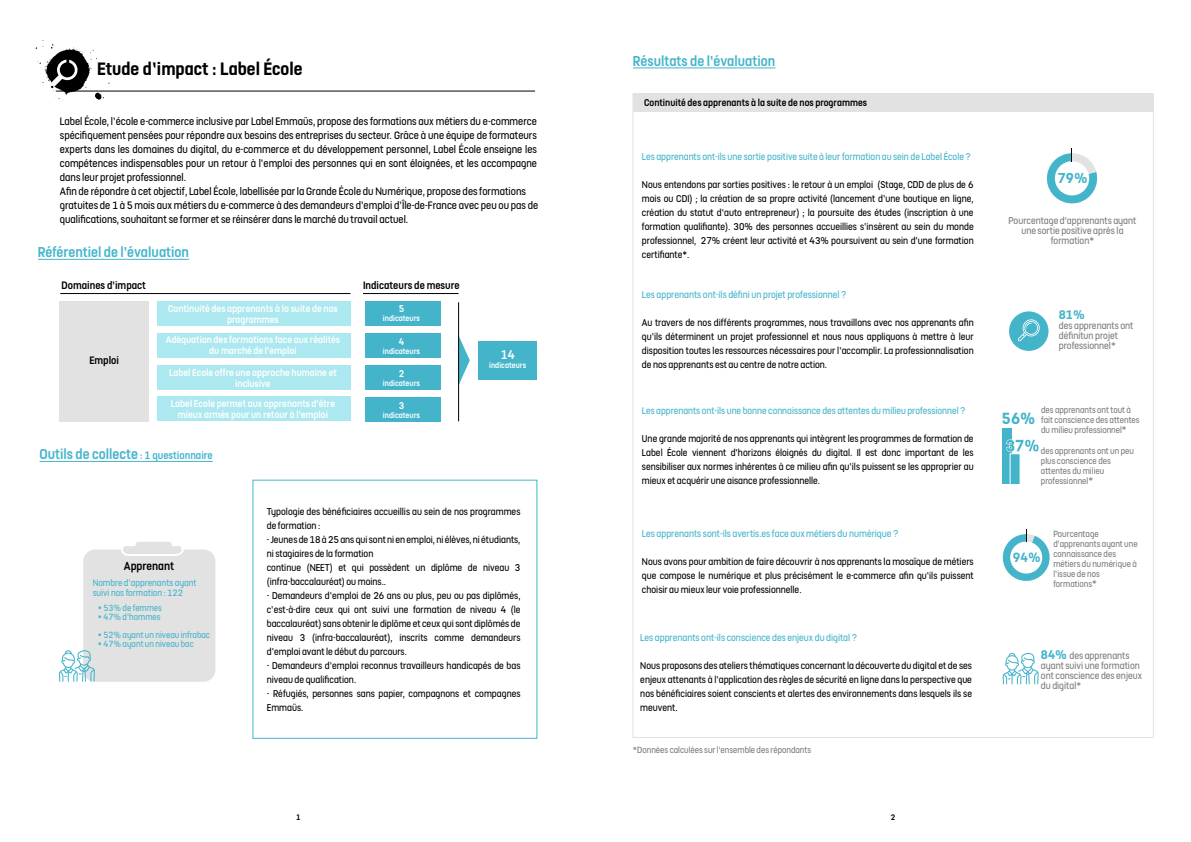
<style>
.page{position:relative;width:1191px;height:842px;background:#fff}
.page>*{position:absolute;margin:0;border:0;box-sizing:border-box;transform-origin:0 0}
.t1{font:700 20px "FS Dillon";color:#000}
.t2{font:700 18px "FS Dillon";color:#44b4cb}
.t3{font:500 16px "FS Dillon";color:#44b4cb}
.t4{font:700 16px "FS Dillon";color:#44b4cb}
.t5{font:700 14.9px "FS Dillon";color:#44b4cb}
.t6{font:700 14px "FS Dillon";color:#44b4cb}
.t7{font:500 14px "FS Dillon";color:#fff}
.t8{font:500 13px "FS Dillon";color:#000}
.t9{font:12px/14px "FS Dillon";color:#000}
.t10{font:500 12px "FS Dillon";color:#000}
.t11{font:11px/14px "FS Dillon";color:#000;text-align:justify}
.t12{font:500 11px/11px "FS Dillon";color:#fff;text-align:center}
.t13{font:11px/10px "FS Dillon";color:#7c7c7c}
.t14{font:11px "FS Dillon";color:#44b4cb}
.t15{font:500 11px "FS Dillon";color:#000}
.t16{font:10.9px "FS Dillon";color:#44b4cb}
.t17{font:10.8px "FS Dillon";color:#44b4cb}
.t18{font:10.4px/10px "FS Dillon";color:#44b4cb}
.t19{font:10px/10px "FS Dillon";color:#7c7c7c}
.t20{font:10px "FS Dillon";color:#44b4cb}
.t21{font:500 9px "FS Dillon";color:#fff}
.t22{font:500 9px "FS Dillon";color:#000}
.s1{font-size:12px}
.s2{font-size:11px}
.s3{font-weight:700;font-size:14px;color:#44b4cb}
</style>
<div class="page">
<div style="left:60px;top:301px;width:89px;height:120px;background:#e2e2e2"></div>
<hr style="left:38px;top:259px;width:151px;height:1px;background:#44b4cb">
<hr style="left:40px;top:461px;width:100px;height:1px;background:#44b4cb">
<hr style="left:140px;top:461px;width:73px;height:1px;background:#44b4cb">
<hr style="left:633px;top:68px;width:142px;height:1px;background:#44b4cb">
<div style="left:478px;top:341px;width:59px;height:39px;background:#44b4cb"></div>
<hr style="left:56px;top:91px;width:479px;height:1px;background:#000">
<svg style="left:35px;top:40px;width:74px;height:60px"></svg>
<hr style="left:60px;top:293px;width:290px;height:1px;background:#000">
<hr style="left:363px;top:293px;width:95px;height:1px;background:#000">
<div style="left:157px;top:301px;width:193px;height:25px;background:#ace8ef"></div>
<div style="left:365px;top:301px;width:75px;height:25px;background:#44b4cb"></div>
<div style="left:157px;top:333px;width:193px;height:24px;background:#ace8ef"></div>
<div style="left:365px;top:333px;width:75px;height:24px;background:#44b4cb"></div>
<div style="left:157px;top:396px;width:193px;height:25px;background:#ace8ef"></div>
<div style="left:365px;top:397px;width:75px;height:25px;background:#44b4cb"></div>
<div style="left:157px;top:365px;width:193px;height:25px;background:#ace8ef"></div>
<div style="left:365px;top:365px;width:75px;height:25px;background:#44b4cb"></div>
<svg style="left:459px;top:335px;width:11px;height:50px"></svg>
<hr style="left:458px;top:302px;width:1px;height:119px;background:#000">
<div style="left:633px;top:93px;width:520px;height:19px;background:#e2e2e2"></div>
<svg style="left:1046px;top:148px;width:52px;height:56px"></svg>
<div style="left:1002px;top:428px;width:10px;height:56px;background:#44b4cb"></div>
<div style="left:1009px;top:453px;width:11px;height:32px;background:#44b4cb"></div>
<svg style="left:1006px;top:439px;width:33px;height:13px"></svg>
<div style="left:1009px;top:311px;width:39px;height:40px;background:#44b4cb;border-radius:50%"></div>
<svg style="left:1002px;top:529px;width:48px;height:52px"></svg>
<svg style="left:1017px;top:319px;width:22px;height:22px"></svg>
<svg style="left:1002px;top:653px;width:36px;height:31px"></svg>
<div style="left:83px;top:549px;width:132px;height:133px;background:#e2e2e2;border-radius:12px"></div>
<svg style="left:120px;top:542px;width:65px;height:14px"></svg>
<svg style="left:59px;top:650px;width:36px;height:32px"></svg>
<h1 class="t1" style="left:97px;top:54px;width:207px">Etude d’impact : Label École</h1>
<p class="t9" style="left:60px;top:113px;width:480px">Label École, l’école e-commerce inclusive par Label Emmaüs, propose des formations aux métiers du e-commerce spécifiquement pensées pour répondre aux besoins des entreprises du secteur. Grâce à une équipe de formateurs experts dans les domaines du digital, du e-commerce et du développement personnel, Label École enseigne les compétences indispensables pour un retour à l’emploi des personnes qui en sont éloignées, et les accompagne dans leur projet professionnel.<br>Afin de répondre à cet objectif, Label École, labellisée par la Grande École du Numérique, propose des formations gratuites de 1 à 5 mois aux métiers du e-commerce à des demandeurs d’emploi d’Île-de-France avec peu ou pas de qualifications, souhaitant se former et se réinsérer dans le marché du travail actuel.</p>
<h3 class="t3" style="left:38px;top:241px;width:153px">Référentiel de l’évaluation</h3>
<p class="t10" style="left:62px;top:277px;width:86px">Domaines d’impact</p>
<p class="t10" style="left:363px;top:277px;width:98px">Indicateurs de mesure</p>
<p class="t12" style="left:168px;top:302px;width:171px">Continuité des apprenants à la suite de nos programmes</p>
<p class="t12" style="left:399px;top:302px;width:7px">5</p>
<p class="t21" style="left:383px;top:312px;width:39px">indicateurs</p>
<p class="t10" style="left:89px;top:352px;width:31px">Emploi</p>
<p class="t12" style="left:166px;top:333px;width:176px">Adéquation des formations face aux réalités du marché de l'emploi</p>
<p class="t12" style="left:169px;top:366px;width:169px">Label Ecole offre une approche humaine et inclusive</p>
<p class="t12" style="left:399px;top:335px;width:7px">4</p>
<p class="t21" style="left:383px;top:345px;width:39px">indicateurs</p>
<p class="t12" style="left:399px;top:367px;width:7px">2</p>
<p class="t21" style="left:383px;top:377px;width:39px">indicateurs</p>
<p class="t7" style="left:500px;top:345px;width:16px">14</p>
<p class="t21" style="left:489px;top:359px;width:39px">indicateurs</p>
<p class="t12" style="left:171px;top:397px;width:166px">Label Ecole permet aux apprenants d'être mieux armés pour un retour à l'emploi</p>
<p class="t12" style="left:399px;top:399px;width:7px">3</p>
<p class="t21" style="left:383px;top:409px;width:39px">indicateurs</p>
<h3 class="t3" style="left:40px;top:443px;width:175px">Outils de collecte <span class="s1">: 1 questionnaire</span></h3>
<p class="t8" style="left:124px;top:557px;width:52px">Apprenant</p>
<p class="t20" style="left:98px;top:601px;width:66px">• 53% de femmes</p>
<p class="t20" style="left:98px;top:610px;width:64px">• 47% d’hommes</p>
<p class="t20" style="left:98px;top:628px;width:114px">• 52% ayant un niveau infrabac</p>
<p class="t20" style="left:98px;top:637px;width:97px">• 47% ayant un niveau bac</p>
<p class="t18" style="left:93px;top:577px;width:105px">Nombre d’apprenants ayant suivi nos formation : 122</p>
<p class="t11" style="left:267px;top:504px;width:255px">Typologie des bénéficiaires accueillis au sein de nos programmes de formation :</p>
<p class="t11" style="left:267px;top:532px;width:255px;text-align:left">- Jeunes de 18 à 25 ans qui sont ni en emploi, ni élèves, ni étudiants, ni stagiaires de la formation<br>continue (NEET) et qui possèdent un diplôme de niveau 3 (infra-baccalauréat) ou moins..</p>
<p class="t11" style="left:267px;top:588px;width:255px">- Demandeurs d’emploi de 26 ans ou plus, peu ou pas diplômés, c’est-à-dire ceux qui ont suivi une formation de niveau 4 (le baccalauréat) sans obtenir le diplôme et ceux qui sont diplômés de niveau 3 (infra-baccalauréat), inscrits comme demandeurs d’emploi avant le début du parcours.</p>
<p class="t11" style="left:267px;top:658px;width:255px">- Demandeurs d’emploi reconnus travailleurs handicapés de bas niveau de qualification.</p>
<p class="t11" style="left:267px;top:686px;width:255px">- Réfugiés, personnes sans papier, compagnons et compagnes<br>Emmaüs.</p>
<h3 class="t3" style="left:633px;top:50px;width:144px">Résultats de l’évaluation</h3>
<p class="t15" style="left:644px;top:94px;width:224px">Continuité des apprenants à la suite de nos programmes</p>
<p class="t16" style="left:642px;top:149px;width:331px">Les apprenants ont-ils une sortie positive suite à leur formation au sein de Label École ?</p>
<p class="t11" style="left:642px;top:177px;width:333px">Nous entendons par sorties positives : le retour à un emploi (Stage, CDD de plus de 6 mois ou CDI) ; la création de sa propre activité (lancement d’une boutique en ligne, création du statut d’auto entrepreneur) ; la poursuite des études (inscription à une formation qualifiante). 30% des personnes accueillies s’insèrent au sein du monde professionnel, 27% créent leur activité et 43% poursuivent au sein d’une formation certifiante*.</p>
<p class="t14" style="left:642px;top:287px;width:206px">Les apprenants ont-ils défini un projet professionnel ?</p>
<p class="t11" style="left:642px;top:315px;width:333px">Au travers de nos différents programmes, nous travaillons avec nos apprenants afin qu’ils déterminent un projet professionnel et nous nous appliquons à mettre à leur disposition toutes les ressources nécessaires pour l’accomplir. La professionnalisation de nos apprenants est au centre de notre action.</p>
<p class="t17" style="left:642px;top:403px;width:325px">Les apprenants ont-ils une bonne connaissance des attentes du milieu professionnel ?</p>
<p class="t11" style="left:642px;top:431px;width:333px">Une grande majorité de nos apprenants qui intègrent les programmes de formation de Label École viennent d’horizons éloignés du digital. Il est donc important de les sensibiliser aux normes inhérentes à ce milieu afin qu’ils puissent se les approprier au mieux et acquérir une aisance professionnelle.</p>
<p class="t14" style="left:642px;top:526px;width:258px">Les apprenants sont-ils avertis.es face aux métiers du numérique ?</p>
<p class="t11" style="left:642px;top:554px;width:333px">Nous avons pour ambition de faire découvrir à nos apprenants la mosaïque de métiers que compose le numérique et plus précisément le e-commerce afin qu’ils puissent choisir au mieux leur voie professionnelle.</p>
<h3 class="t4" style="left:1057px;top:166px;width:31px">79%</h3>
<p class="t13" style="left:1008px;top:215px;width:129px;text-align:center">Pourcentage d'apprenants ayant une sortie positive après la formation*</p>
<p class="t6" style="left:1058px;top:304px;width:28px">81%</p>
<p class="t13" style="left:1058px;top:320px;width:76px">des apprenants ont définitun projet professionnel*</p>
<p class="t19" style="left:1041px;top:405px;width:100px">des apprenants ont tout à fait conscience des attentes du milieu professionnel<span class="s2">*</span></p>
<h2 class="t2" style="left:1002px;top:405px;width:35px">56%</h2>
<p class="t19" style="left:1041px;top:445px;width:95px">des apprenants ont un peu plus conscience des attentes du milieu professionnel<span class="s2">*</span></p>
<h3 class="t5" style="left:1013px;top:546px;width:29px">94%</h3>
<p class="t19" style="left:1053px;top:528px;width:86px">Pourcentage d'apprenants ayant une connaissance des métiers du numérique à l’issue de nos formations<span class="s2">*</span></p>
<p class="t14" style="left:640px;top:630px;width:219px">Les apprenants ont-ils conscience des enjeux du digital ?</p>
<p class="t11" style="left:640px;top:658px;width:333px">Nous proposons des ateliers thématiques concernant la découverte du digital et de ses enjeux attenants à l’application des règles de sécurité en ligne dans la perspective que nos bénéficiaires soient conscients et alertes des environnements dans lesquels ils se meuvent.</p>
<p class="t13" style="left:1041px;top:649px;width:103px"><span class="s3">84%</span> des apprenants ayant suivi une formation ont conscience des enjeux du digital*</p>
<p class="t19" style="left:633px;top:744px;width:180px">*Données calculées sur l'ensemble des répondants</p>
<p class="t22" style="left:296px;top:811px;width:6px">1</p>
<p class="t22" style="left:891px;top:811px;width:6px">2</p>
</div>
